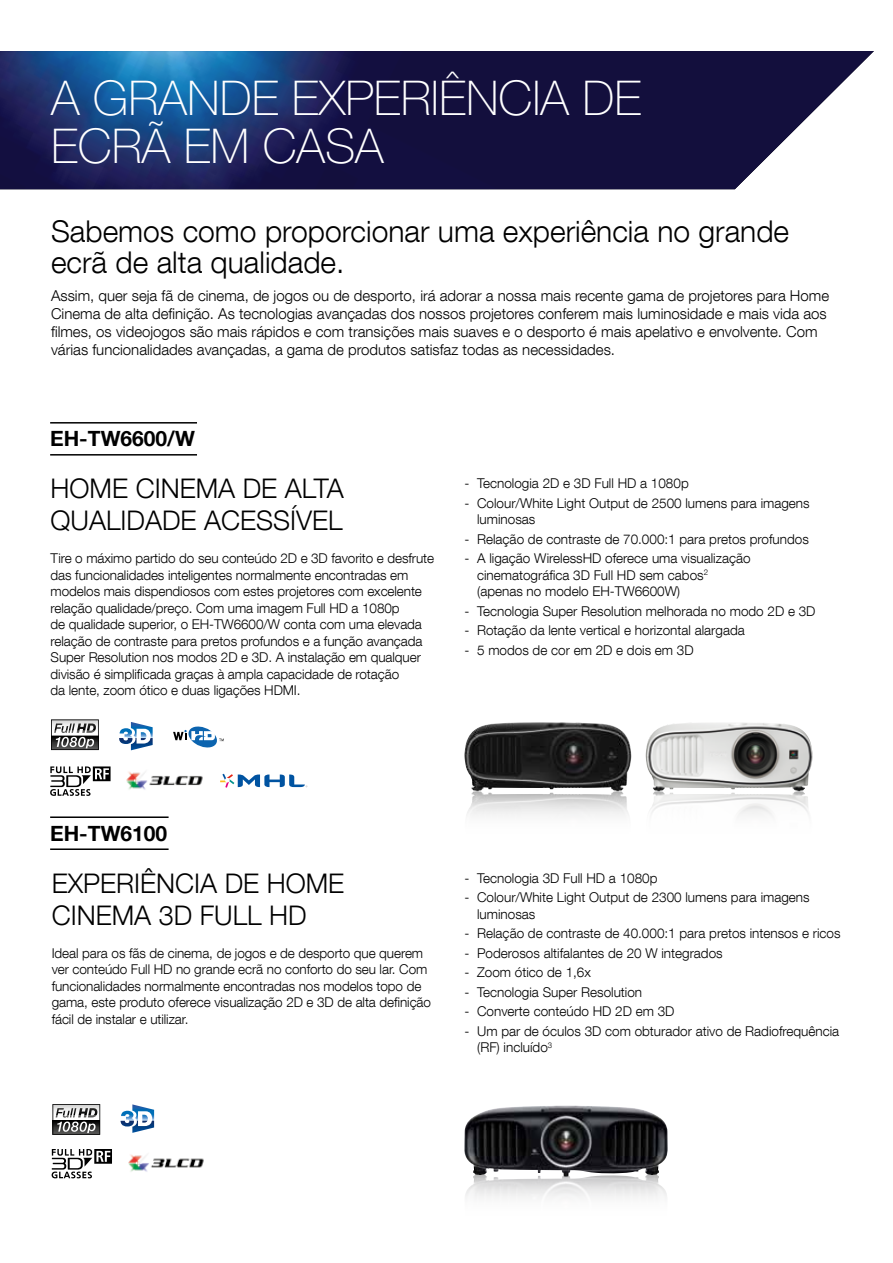
<style>
.page{position:relative;width:893px;height:1263px;background:#fff}
.page>*{position:absolute;margin:0;border:0;box-sizing:border-box;transform-origin:0 0}
.t1{font:100 48px/48px "Helvetica Neue";color:#fff}
.t2{font:300 30px/31.5px "Helvetica Neue LT Com";color:#000}
.t3{font:300 27px/32.4px "Helvetica Neue LT Com";color:#000}
.t4{font:700 21px "Helvetica Neue LT Com";color:#000}
.t5{font:300 15px/18px "Helvetica Neue LT Com";color:#000}
.t6{font:300 13.5px/16.5px "Helvetica Neue LT Com";letter-spacing:-.005em;color:#000}
</style>
<div class="page">
<img style="left:0;top:51px;width:874px;height:138px">
<img style="left:126px;top:771px;width:77px;height:19px">
<svg style="left:220px;top:774px;width:87px;height:14px"></svg>
<svg style="left:50px;top:766px;width:61px;height:30px"></svg>
<img style="left:645px;top:723px;width:168px;height:93px">
<img style="left:464px;top:722px;width:167px;height:94px">
<hr style="left:50px;top:422px;width:147px;height:2px;background:#000">
<hr style="left:50px;top:454px;width:147px;height:2px;background:#000">
<hr style="left:50px;top:816px;width:119px;height:2px;background:#000">
<hr style="left:50px;top:848px;width:119px;height:2px;background:#000">
<svg style="left:173px;top:726px;width:51px;height:21px"></svg>
<svg style="left:119px;top:722px;width:34px;height:28px"></svg>
<svg style="left:51px;top:719px;width:48px;height:31px"></svg>
<img style="left:464px;top:1105px;width:204px;height:67px">
<img style="left:465px;top:1172px;width:202px;height:26px">
<img style="left:128px;top:1154px;width:76px;height:18px">
<svg style="left:52px;top:1149px;width:60px;height:29px"></svg>
<svg style="left:121px;top:1104px;width:33px;height:29px"></svg>
<svg style="left:52px;top:1104px;width:48px;height:31px"></svg>
<h1 class="t1" style="left:51px;top:74px;width:588px">A GRANDE EXPERIÊNCIA DE<br>EC RÃ E M CASA</h1>
<h2 class="t2" style="left:51px;top:215px;width:740px">Sabemos como proporcionar uma experiência no grande ecrã de alta qualidade.</h2>
<p class="t5" style="left:51px;top:286px;width:780px">Assim, quer seja fã de cinema, de jogos ou de desporto, irá adorar a nossa mais recente gama de projetores para Home Cinema de alta definição. As tecnologias avançadas dos nossos projetores conferem mais luminosidade e mais vida aos filmes, os videojogos são mais rápidos e com transições mais suaves e o desporto é mais apelativo e envolvente. Com várias funcionalidades avançadas, a gama de produtos satisfaz todas as necessidades.</p>
<h3 class="t4" style="left:50px;top:426px;width:146px">EH-TW6600/W</h3>
<h3 class="t3" style="left:51px;top:472px;width:295px">HOME CINEMA DE ALTA<br>QUALIDADE ACESSÍVEL</h3>
<p class="t6" style="left:51px;top:550px;width:385px">Tire o máximo partido do seu conteúdo 2D e 3D favorito e desfrute das funcionalidades inteligentes normalmente encontradas em modelos mais dispendiosos com estes projetores com excelente relação qualidade/preço. Com uma imagem Full HD a 1080p<br>de qualidade superior, o EH-TW6600/W conta com uma elevada relação de contraste para pretos profundos e a função avançada Super Resolution nos modos 2D e 3D. A instalação em qualquer divisão é simplificada graças à ampla capacidade de rotação<br>da lente, zoom ótico e duas ligações HDMI.</p>
<p class="t6" style="left:464px;top:475px;width:226px">- Tecnologia 2D e 3D Full HD a 1080p</p>
<p class="t6" style="left:477px;top:495px;width:334px;text-indent:-13px">- Colour/White Light Output de 2500 lumens para imagens luminosas</p>
<p class="t6" style="left:464px;top:531px;width:346px">- Relação de contraste de 70.000:1 para pretos profundos</p>
<p class="t6" style="left:477px;top:550px;width:275px;text-indent:-13px">- A ligação WirelessHD oferece uma visualização cinematográfica 3D Full HD sem cabos<sup>2 </sup>(apenas no modelo EH-TW6600W)</p>
<p class="t6" style="left:464px;top:603px;width:353px">- Tecnologia Super Resolution melhorada no modo 2D e 3D</p>
<p class="t6" style="left:464px;top:622px;width:282px">- Rotação da lente vertical e horizontal alargada</p>
<p class="t6" style="left:464px;top:642px;width:231px">- 5 modos de cor em 2D e dois em 3D</p>
<h3 class="t4" style="left:50px;top:820px;width:119px">EH-TW6100</h3>
<h3 class="t3" style="left:52px;top:866px;width:294px">EXPERIÊNCIA DE HOME<br>CINEMA 3D FULL HD</h3>
<p class="t6" style="left:52px;top:944px;width:381px">Ideal para os fãs de cinema, de jogos e de desporto que querem ver conteúdo Full HD no grande ecrã no conforto do seu lar. Com funcionalidades normalmente encontradas nos modelos topo de gama, este produto oferece visualização 2D e 3D de alta definição fácil de instalar e utilizar.</p>
<p class="t6" style="left:464px;top:869px;width:195px">- Tecnologia 3D Full HD a 1080p</p>
<p class="t6" style="left:477px;top:889px;width:334px;text-indent:-13px">- Colour/White Light Output de 2300 lumens para imagens luminosas</p>
<p class="t6" style="left:464px;top:925px;width:378px">- Relação de contraste de 40.000:1 para pretos intensos e ricos</p>
<p class="t6" style="left:464px;top:944px;width:260px">- Poderosos altifalantes de 20 W integrados</p>
<p class="t6" style="left:464px;top:964px;width:128px">- Zoom ótico de 1,6x</p>
<p class="t6" style="left:464px;top:983px;width:179px">- Tecnologia Super Resolution</p>
<p class="t6" style="left:464px;top:1003px;width:212px">- Converte conteúdo HD 2D em 3D</p>
<p class="t6" style="left:477px;top:1022px;width:364px;text-indent:-13px">- Um par de óculos 3D com obturador ativo de Radiofrequência (RF) incluído<sup>3</sup></p>
</div>
